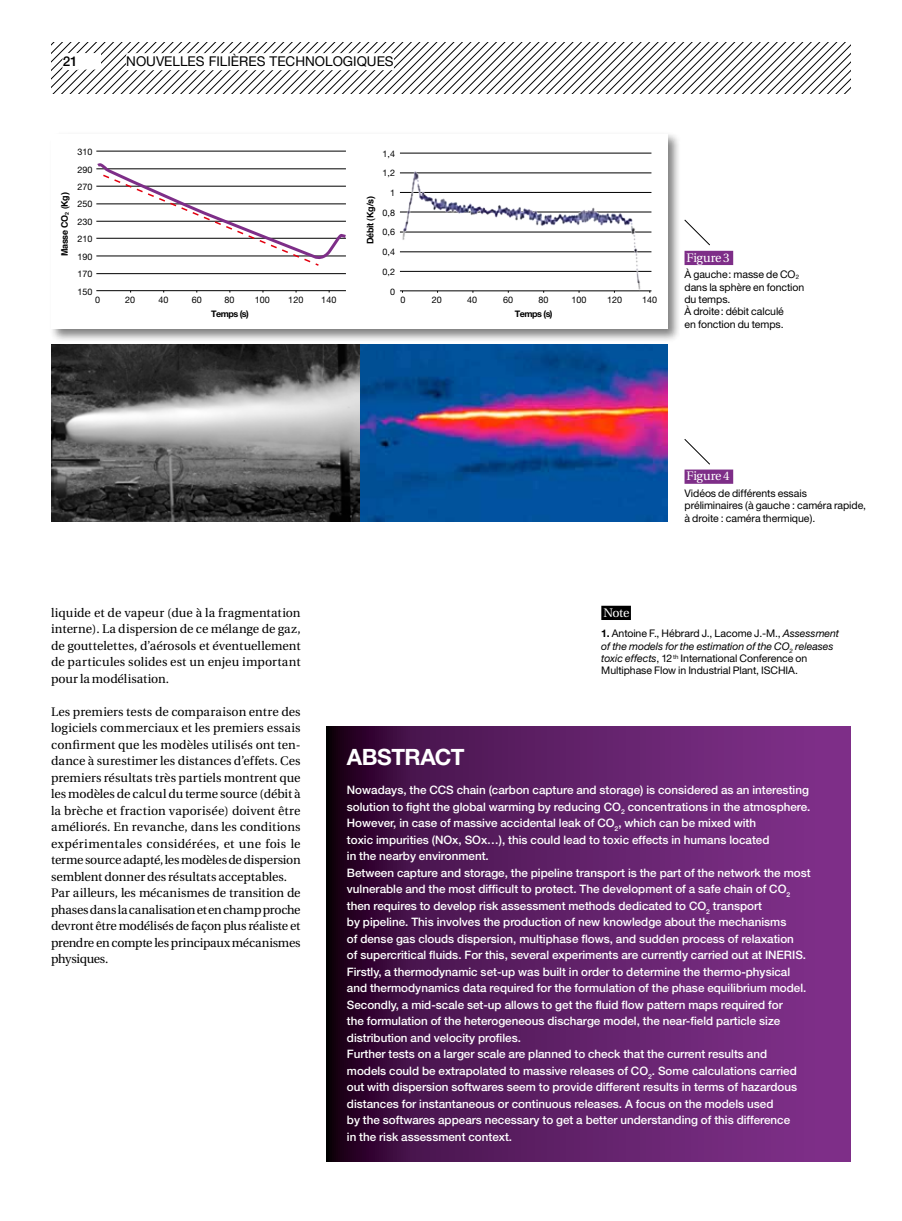
<style>
.page{position:relative;width:902px;height:1221px;background:#fff}
.page>*{position:absolute;margin:0;border:0;box-sizing:border-box;transform-origin:0 0}
.t1{font:700 22.5px "Helvetica Neue";letter-spacing:-.02em;color:#fff}
.t2{font:13.5px "Helvetica Neue";color:#000}
.t3{font:500 13.5px "Helvetica Neue";color:#000}
.t4{font:12.3px/16.5px "Utopia";color:#000;text-align:justify}
.t5{font:12.3px "Utopia";letter-spacing:-.025em;color:#fff}
.t6{font:500 11.7px/16.5px "Helvetica Neue";color:#fff}
.t7{font:10.5px/12.5px "Helvetica Neue";letter-spacing:-.01em;color:#000}
.t8{font:9px/17.4px "Helvetica Neue";color:#000;text-align:justify}
.t9{font:700 9px "Helvetica";letter-spacing:-.03em;color:#000}
.t10{font:700 9px "Helvetica Neue";letter-spacing:-.055em;color:#000}
.s1{font-size:6.15px}
.s2{font-weight:700}
.s3{font-style:italic}
</style>
<div class="page">
<svg style="left:51px;top:43px;width:799px;height:51px"></svg>
<div style="left:63px;top:53px;width:38px;height:17px;background:#fff"></div>
<div style="left:126px;top:53px;width:267px;height:17px;background:#fff"></div>
<svg style="left:326px;top:726px;width:524px;height:435px;background:#5d1e64"></svg>
<div style="left:684px;top:251px;width:49px;height:14px;background:#7e2e88"></div>
<div style="left:684px;top:469px;width:49px;height:15px;background:#7e2e88"></div>
<svg style="left:684px;top:219px;width:26px;height:27px"></svg>
<svg style="left:684px;top:439px;width:26px;height:26px"></svg>
<div style="left:49px;top:131px;width:632px;height:212px;background:#000;opacity:.5"></div>
<div style="left:51px;top:134px;width:616px;height:194px;background:#fff"></div>
<hr style="left:96px;top:151px;width:250px;height:1px;background:#000">
<hr style="left:96px;top:290px;width:250px;height:1px;background:#000">
<hr style="left:96px;top:273px;width:250px;height:1px;background:#000">
<svg style="left:96px;top:163px;width:250px;height:103px"></svg>
<img style="left:399px;top:152px;width:253px;height:141px">
<img style="left:51px;top:344px;width:616px;height:177px">
<div style="left:601px;top:605px;width:30px;height:15px;background:#000"></div>
<p class="t3" style="left:63px;top:53px;width:17px">21</p>
<p class="t2" style="left:126px;top:53px;width:267px">Nouvelles filières tech nolog iques</p>
<p class="t8" style="left:383px;top:56px;width:17px">150</p>
<p class="t8" style="left:77px;top:143px;width:17px">310<br>290<br>270<br>250<br>230<br>210<br>190<br>170<br>150</p>
<p class="t9" style="left:57px;top:256px;width:66px;rotate:-90deg">Masse CO<sub>2</sub> (Kg)</p>
<p class="t8" style="left:95px;top:291px;width:7px">0</p>
<p class="t8" style="left:125px;top:291px;width:12px">20</p>
<p class="t8" style="left:159px;top:291px;width:12px">40</p>
<p class="t8" style="left:192px;top:291px;width:12px">60</p>
<p class="t8" style="left:224px;top:291px;width:12px">80</p>
<p class="t8" style="left:255px;top:291px;width:17px">100</p>
<p class="t8" style="left:288px;top:291px;width:17px">120</p>
<p class="t8" style="left:321px;top:291px;width:17px">140</p>
<p class="t10" style="left:211px;top:308px;width:39px">Temps (s)</p>
<p class="t8" style="left:382px;top:143px;width:14px;line-height:19.6px;text-align:right">1,4<br>1,2<br>1<br>0,8<br>0,6<br>0,4<br>0,2<br>0</p>
<p class="t9" style="left:363px;top:244px;width:49px;rotate:-90deg">Débit (Kg/s)</p>
<p class="t8" style="left:400px;top:291px;width:7px">0</p>
<p class="t8" style="left:432px;top:291px;width:12px">20</p>
<p class="t8" style="left:467px;top:291px;width:12px">40</p>
<p class="t8" style="left:503px;top:291px;width:12px">60</p>
<p class="t8" style="left:538px;top:291px;width:12px">80</p>
<p class="t8" style="left:571px;top:291px;width:17px">100</p>
<p class="t8" style="left:607px;top:291px;width:17px">120</p>
<p class="t8" style="left:642px;top:291px;width:17px">140</p>
<p class="t10" style="left:515px;top:308px;width:39px">Temps (s)</p>
<p class="t5" style="left:686px;top:251px;width:45px">Figure 3</p>
<p class="t7" style="left:684px;top:268px;width:121px">À gauche: masse de CO<span class="s1">2 </span>dans la sphère en fonction du temps.<br>À droite: débit calculé<br>en fonction du temps.</p>
<p class="t5" style="left:686px;top:469px;width:45px">Figure 4</p>
<p class="t7" style="left:684px;top:487px;width:183px">Vidéos de différents essais préliminaires (à gauche : caméra rapide, à droite : caméra thermique).</p>
<p class="t4" style="left:51px;top:604px;width:251px">liquide et de vapeur (due à la fragmentation interne). La dispersion de ce mélange de gaz, de gouttelettes, d’aérosols et éventuellement de particules solides est un enjeu important pour la modélisation.</p>
<p class="t4" style="left:51px;top:703px;width:251px;text-align:left">Les premiers tests de comparaison entre des logiciels commerciaux et les premiers essais confirment que les modèles utilisés ont ten&shy;dance à surestimer les distances d’effets. Ces premiers résultats très partiels montrent que les modèles de calcul du terme source (débit à la brèche et fraction vaporisée) doivent être améliorés. En revanche, dans les conditions expérimentales considérées, et une fois le terme source adapté, les modèles de dispersion semblent donner des résultats acceptables.<br>Par ailleurs, les mécanismes de transition de phases dans la canalisation et en champ proche devront être modélisés de façon plus réaliste et prendre en compte les principaux mécanismes physiques.</p>
<p class="t5" style="left:603px;top:605px;width:28px">Note</p>
<p class="t7" style="left:601px;top:627px;width:239px"><span class="s2">1.</span> Antoine F., Hébrard J., Lacome J.-M., <span class="s3">Assessment of the models for the estimation of the CO</span><sub>2</sub> <span class="s3">releases toxic effects</span>, 12<sup>th</sup> I nternational Conference on Multiphase Flow in I ndustrial Plant, ISCHIA.</p>
<h1 class="t1" style="left:347px;top:743px;width:119px">ABSTRAcT</h1>
<p class="t6" style="left:347px;top:781px;width:465px">Nowadays, the CCS chain (carbon capture and storage) is considered as an interesting solution to fight the global warming by reducing CO<sub>2</sub> concentrations in the atmosphere.<br>However, in case of massive accidental leak of CO<sub>2</sub>, which can be mixed with<br>toxic impurities (NOx, SOx…), this could lead to toxic effects in humans located<br>in the nearby environment.<br>Between capture and storage, the pipeline transport is the part of the network the most vulnerable and the most difficult to protect. The development of a safe chain of CO<sub>2 </sub>then requires to develop risk assessment methods dedicated to CO<sub>2</sub> transport<br>by pipeline. This involves the production of new knowledge about the mechanisms<br>of dense gas clouds dispersion, multiphase flows, and sudden process of relaxation<br>of supercritical fluids. For this, several experiments are currently carried out at INERIS.<br>Firstly, a thermodynamic set-up was built in order to determine the thermo-physical and thermodynamics data required for the formulation of the phase equilibrium model.<br>Secondly, a mid-scale set-up allows to get the fluid flow pattern maps required for<br>the formulation of the heterogeneous discharge model, the near-field particle size distribution and velocity profiles.<br>Further tests on a larger scale are planned to check that the current results and<br>models could be extrapolated to massive releases of CO<sub>2</sub>. Some calculations carried out with dispersion softwares seem to provide different results in terms of hazardous distances for instantaneous or continuous releases. A focus on the models used<br>by the softwares appears necessary to get a better understanding of this difference<br>in the risk assessment context.</p>
</div>
